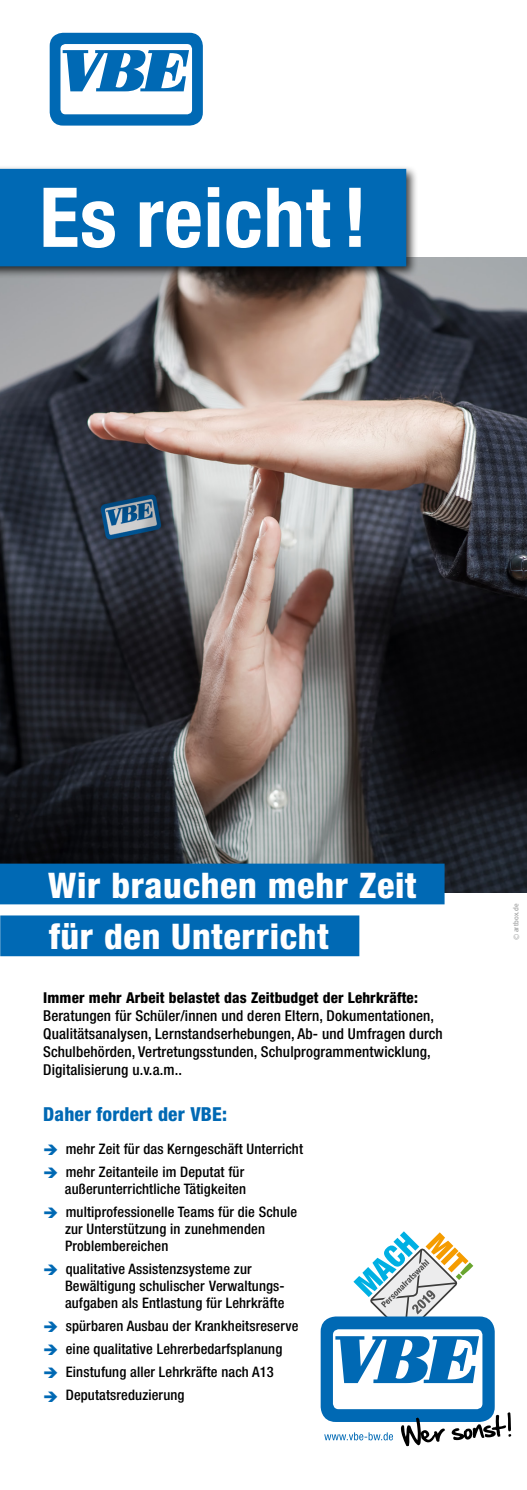
<style>
.page{position:relative;width:527px;height:1490px;background:#fff}
.page>*{position:absolute;margin:0;border:0;box-sizing:border-box;transform-origin:0 0}
.t1{font:700 condensed 82.69px "Helvetica Neue LT Pro";letter-spacing:.01em;color:#fff}
.t2{font:800 condensed 35.31px "Helvetica Neue LT Pro";letter-spacing:.02em;color:#fff}
.t3{font:800 condensed 19.31px "Helvetica Neue LT Pro";letter-spacing:.01em;color:#0069b4}
.t4{font:500 condensed 15px/18.1px "Helvetica Neue LT Pro";letter-spacing:.01em;color:#000}
.t5{font:800 condensed 15px "Helvetica Neue LT Pro";letter-spacing:.01em;color:#000}
.t6{font:500 condensed 14.5px/23.1px "Helvetica Neue LT Pro";letter-spacing:.01em;color:#000}
.t7{font:7.38px "Glasgow";letter-spacing:.03em;color:#9c9d9d}
</style>
<div class="page">
<svg style="left:320px;top:1231px;width:190px;height:215px"></svg>
<img style="left:0;top:258px;width:526px;height:635px">
<div style="left:0;top:165px;width:418px;height:114px;background:#000;opacity:.75"></div>
<div style="left:0;top:169px;width:406px;height:97px;background:#0069b4"></div>
<div style="left:0;top:915px;width:359px;height:41px;background:#0069b4"></div>
<div style="left:0;top:864px;width:444px;height:40px;background:#0069b4"></div>
<svg style="left:50px;top:33px;width:153px;height:93px"></svg>
<h1 class="t1" style="left:39px;top:168px;width:329px">Es reicht !</h1>
<h2 class="t2" style="left:48px;top:863px;width:369px">Wir brauchen mehr Zeit</h2>
<h2 class="t2" style="left:49px;top:915px;width:281px">für den Unterricht</h2>
<p class="t5" style="left:43px;top:988px;width:376px">Immer mehr Arbeit belastet das Zeitbudget der Lehrkräfte:</p>
<p class="t4" style="left:43px;top:1006px;width:400px">Beratungen für Schüler/innen und deren Eltern, Dokumentationen, Qualitätsanalysen, Lernstandserhebungen, Ab- und Umfragen durch Schulbehörden, Vertretungsstunden, Schulprogrammentwicklung, Digitalisierung u.v.a.m..</p>
<h3 class="t3" style="left:43px;top:1102px;width:185px">Daher fordert der VBE:</h3>
<p class="t6" style="left:66px;top:1137px;width:238px">mehr Zeit für das Kerngeschäft Unterricht mehr Zeitanteile im Deputat für</p>
<p class="t6" style="left:65px;top:1177px;width:233px">außerunterrichtliche Tätigkeiten multiprofessionelle Teams für die Schule</p>
<p class="t6" style="left:65px;top:1220px;width:201px;line-height:17.1px">zur Unterstützung in zunehmenden<br>Problembereichen</p>
<p class="t6" style="left:65px;top:1260px;width:221px;line-height:17.1px">qualitative Assistenzsysteme zur<br>Bewältigung schulischer Verwaltungs&shy;aufgaben als Entlastung für Lehrkräfte</p>
<p class="t6" style="left:66px;top:1314px;width:234px">spürbaren Ausbau der Krankheitsreserve eine qualitative Lehrerbedarfsplanung Einstufung aller Lehrkräfte nach A13<br>Deputatsreduzierung</p>
<p class="t7" style="left:511px;top:940px;width:38px;rotate:-90deg">©artbox.de</p>
</div>
